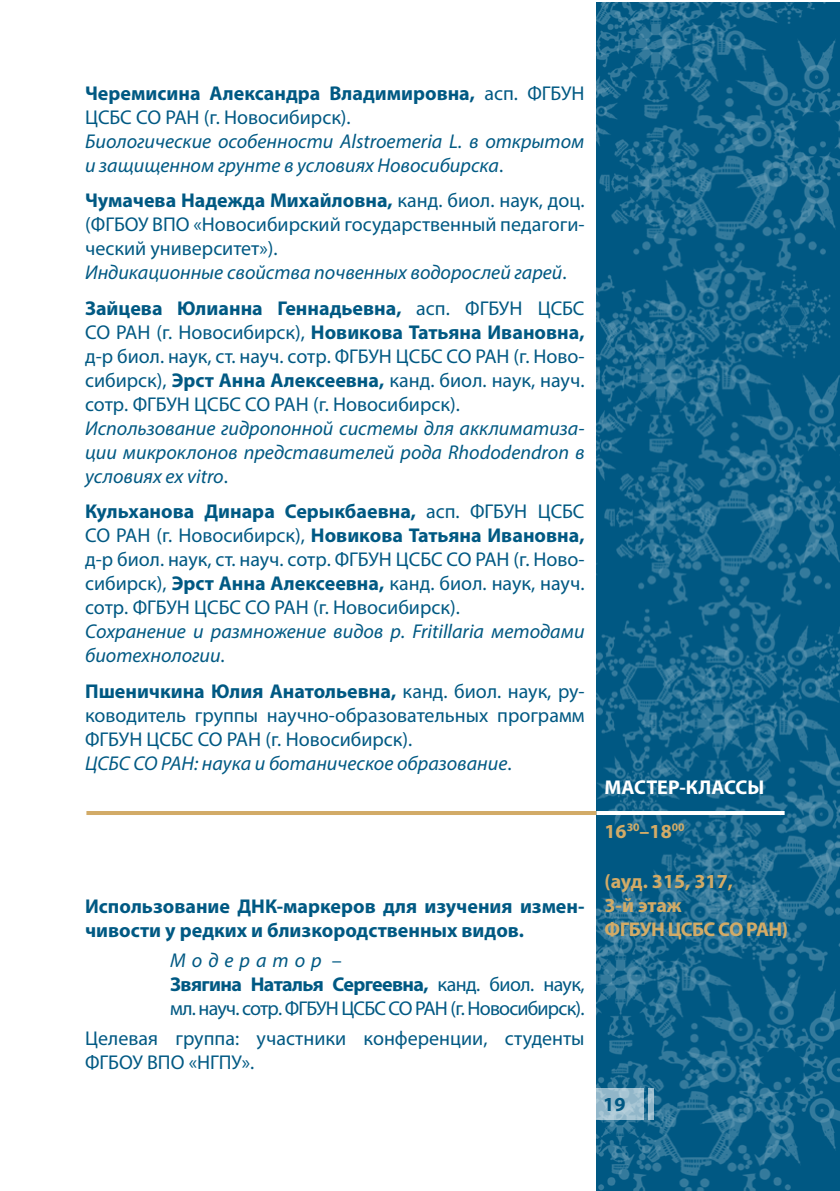
<style>
.page{position:relative;width:840px;height:1191px;background:#fff}
.page>*{position:absolute;margin:0;border:0;box-sizing:border-box;transform-origin:0 0}
.t1{font:20px/24px "Myriad Pro";color:#005983}
.t2{font:italic 20px/24px "Myriad Pro";color:#005983}
.t3{font:20px/24px "Myriad Pro";letter-spacing:-.04em;color:#005983}
.t4{font:700 20px/24px "Myriad Pro";color:#005983}
.t5{font:700 20px/24px "Myriad Pro";letter-spacing:-.025em;color:#d2ab67}
.t6{font:700 20px "Myriad Pro";color:#fff}
.t7{font:700 20px "Myriad Pro";color:#005883}
.s1{font-weight:700}
.s2{font-style:normal}
.s3{font-style:italic}
</style>
<div class="page">
<img style="left:596px;top:2px;width:243px;height:1189px">
<svg style="left:596px;top:1089px;width:47px;height:31px"></svg>
<svg style="left:648px;top:1089px;width:6px;height:31px"></svg>
<hr style="left:596px;top:811px;width:188px;height:4px;background:#fff">
<hr style="left:86px;top:811px;width:510px;height:4px;background:#d2ab67">
<p class="t1" style="left:85px;top:81px;width:500px"><span class="s1">Черемисина Александра Владимировна,</span> асп. ФГБУН<br>ЦСБС СО РАН (г. Новосибирск).</p>
<p class="t2" style="left:85px;top:129px;width:500px">Биологические особенности Alstroemeria L. в открытом и защищенном грунте в условиях Новосибирска<span class="s2">.</span></p>
<p class="t1" style="left:85px;top:188px;width:500px"><span class="s1">Чумачева Надежда Михайловна,</span> канд. биол. наук, доц. (ФГБОУ ВПО «Новосибирский государственный педагоги&shy;ческий университет»).<br><span class="s3">Индикационные свойства почвенных водорослей гарей</span>.</p>
<p class="t1" style="left:85px;top:296px;width:500px;text-align:justify"><span class="s1">Зайцева Юлианна Геннадьевна,</span> асп. ФГБУН ЦСБС СО РАН (г. Новосибирск), <span class="s1">Новикова Татьяна Ивановна, </span>д-р биол. наук, ст. науч. сотр. ФГБУН ЦСБС СО РАН (г. Ново&shy;сибирск), <span class="s1">Эрст Анна Алексеевна,</span> канд. биол. наук, науч. сотр. ФГБУН ЦСБС СО РАН (г. Новосибирск).</p>
<p class="t2" style="left:85px;top:416px;width:500px;text-align:justify">Использование гидропонной системы для акклиматиза&shy;ции микроклонов представителей рода Rhododendron в условиях ex vitro<span class="s2">.</span></p>
<p class="t1" style="left:85px;top:499px;width:500px;text-align:justify"><span class="s1">Кульханова Динара Серыкбаевна,</span> асп. ФГБУН ЦСБС СО РАН (г. Новосибирск), <span class="s1">Новикова Татьяна Ивановна, </span>д-р биол. наук, ст. науч. сотр. ФГБУН ЦСБС СО РАН (г. Ново&shy;сибирск), <span class="s1">Эрст Анна Алексеевна,</span> канд. биол. наук, науч. сотр. ФГБУН ЦСБС СО РАН (г. Новосибирск).</p>
<p class="t2" style="left:85px;top:619px;width:500px">Сохранение и размножение видов р. Fritillaria методами биотехнологии<span class="s2">.</span></p>
<p class="t1" style="left:85px;top:678px;width:500px"><span class="s1">Пшеничкина Юлия Анатольевна,</span> канд. биол. наук, ру&shy;ководитель группы научно-образовательных программ ФГБУН ЦСБС СО РАН (г. Новосибирск).<br><span class="s3">ЦСБС СО РАН: наука и ботаническое образование</span>.</p>
<p class="t4" style="left:85px;top:893px;width:500px">Использование ДНК-маркеров для изучения измен&shy;чивости у редких и близкородственных видов.</p>
<p class="t3" style="left:170px;top:947px;width:415px"><span class="s3">Модератор</span> –<br><span class="s1">Звягина Наталья Сергеевна,</span> канд. биол. наук, мл. науч. сотр. ФГБУН ЦСБС СО РАН (г. Новосибирск).</p>
<p class="t1" style="left:85px;top:1025px;width:500px">Целевая группа: участники конференции, студенты<br>ФГБОУ ВПО «НГПУ».</p>
<p class="t6" style="left:604px;top:774px;width:161px">МАСТЕР-КЛАССЫ</p>
<p class="t5" style="left:604px;top:818px;width:82px">16<sup>30</sup>–18<sup>00</sup></p>
<p class="t5" style="left:604px;top:869px;width:185px">(ауд. 315, 317,<br>3-й этаж<br>ФГБУН ЦСБС СО РАН)</p>
<p class="t7" style="left:603px;top:1090px;width:24px">19</p>
</div>
